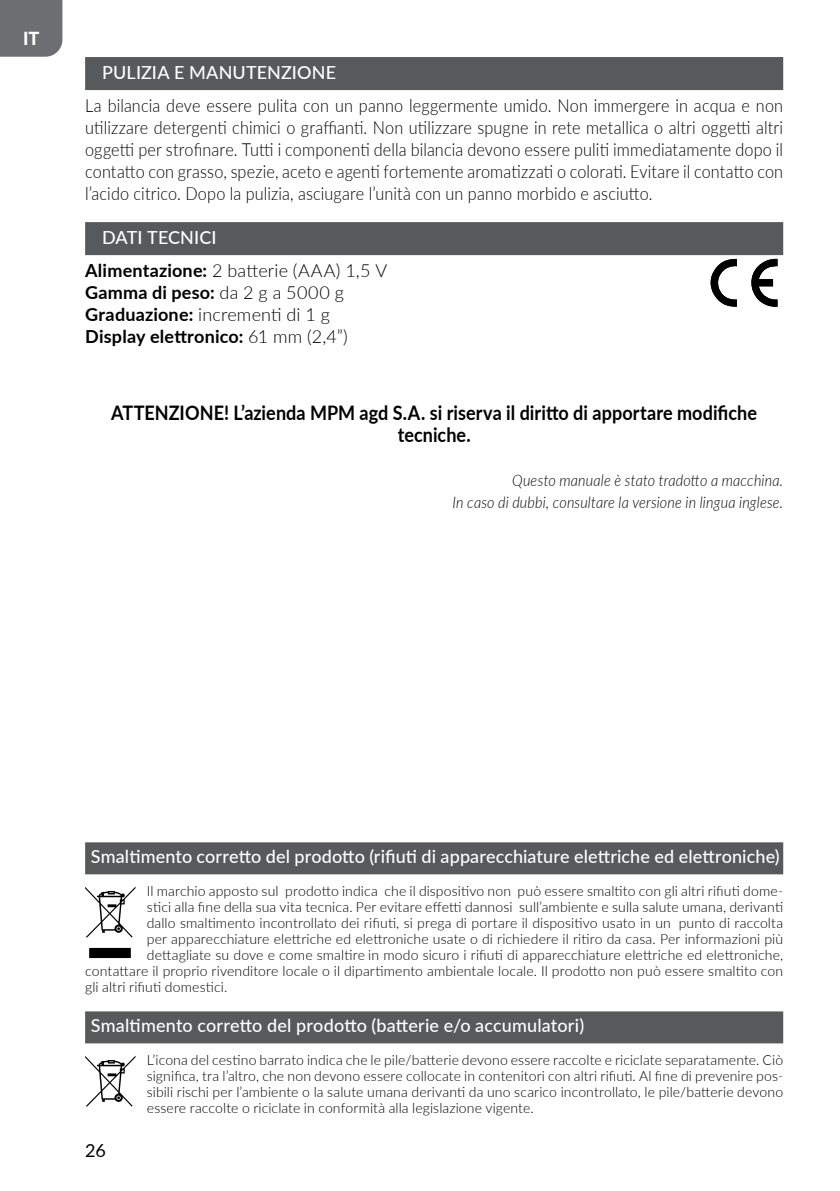
<style>
.page{position:relative;width:840px;height:1191px;background:#fff}
.page>*{position:absolute;margin:0;border:0;box-sizing:border-box;transform-origin:0 0}
.t1{font:700 20px/22px "Lato";letter-spacing:.005em;color:#000;text-align:center;scale:.9 1}
.t2{font:300 18px/22px "Lato";letter-spacing:.01em;color:#000;text-align:justify;scale:.9 1}
.t3{font:500 18px "Lato";letter-spacing:.01em;color:#fff}
.t4{font:700 18px/22px "Lato";letter-spacing:.01em;color:#000}
.t5{font:300 18px/33px "Lato";letter-spacing:.01em;color:#000}
.t6{font:18px "Lato";color:#000}
.t7{font:800 18px "Lato";color:#fff}
.t8{font:italic 300 16px/22px "Lato";letter-spacing:.015em;color:#000;text-align:right;scale:.9 1}
.t9{font:300 14px/16px "Lato";letter-spacing:.005em;color:#000;text-align:justify}
.s1{font-weight:500;color:#fff}
.s2{font-weight:700}
.s3{font-weight:300}
</style>
<div class="page">
<div style="left:0;top:0;width:62px;height:57px;background:#6d6e71"></div>
<div style="left:85px;top:57px;width:697px;height:33px;background:#58595b"></div>
<div style="left:85px;top:222px;width:697px;height:33px;background:#58595b"></div>
<svg style="left:710px;top:259px;width:26px;height:48px"></svg>
<svg style="left:751px;top:259px;width:26px;height:48px"></svg>
<div style="left:85px;top:842px;width:697px;height:32px;background:#58595b"></div>
<svg style="left:85px;top:887px;width:50px;height:71px"></svg>
<div style="left:85px;top:1011px;width:697px;height:32px;background:#58595b"></div>
<svg style="left:85px;top:1056px;width:50px;height:51px"></svg>
<p class="t7" style="left:23px;top:25px;width:18px">IT</p>
<p class="t3" style="left:102px;top:59px;width:235px">PULIZIA E MANUTENZIONE</p>
<p class="t2" style="left:85px;top:94px;width:776px">La bilancia deve essere pulita con un panno leggermente umido. Non immergere in acqua e non utilizzare detergenti chimici o graffianti. Non utilizzare spugne in rete metallica o altri oggetti altri oggetti per strofinare. Tutti i componenti della bilancia devono essere puliti immediatamente dopo il contatto con grasso, spezie, aceto e agenti fortemente aromatizzati o colorati. Evitare il contatto con l’acido citrico. Dopo la pulizia, asciugare l’unità con un panno morbido e asciutto.</p>
<p class="t5" style="left:85px;top:220px;width:303px;text-indent:17px"><span class="s1">DATI TECNICI<br></span><span class="s2">Alimentazione:</span> 2 batterie (AAA) 1,5 V</p>
<p class="t4" style="left:85px;top:280px;width:264px">Gamma di peso: <span class="s3">da 2 g a 5000 g<br></span>Graduazione: <span class="s3">incrementi di 1 g<br></span>Display elettronico: <span class="s3">61 mm (2,4”)</span></p>
<h1 class="t1" style="left:111px;top:401px;width:718px">ATTENZIONE! L’azienda MPM agd S.A. si riserva il diritto di apportare modifiche tecniche.</h1>
<p class="t8" style="left:452px;top:468px;width:369px">Questo manuale è stato tradotto a macchina.<br>In caso di dubbi, consultare la versione in lingua inglese.</p>
<p class="t3" style="left:91px;top:843px;width:690px">Smaltimento corretto del prodotto (rifiuti di apparecchiature elettriche ed elettroniche)</p>
<p class="t9" style="left:147px;top:882px;width:637px">Il marchio apposto sul prodotto indica che il dispositivo non può essere smaltito con gli altri rifiuti dome-</p>
<p class="t9" style="left:147px;top:898px;width:637px">stici alla fine della sua vita tecnica. Per evitare effetti dannosi sull’ambiente e sulla salute umana, derivanti</p>
<p class="t9" style="left:147px;top:914px;width:637px">dallo smaltimento incontrollato dei rifiuti, si prega di portare il dispositivo usato in un punto di raccolta</p>
<p class="t9" style="left:147px;top:930px;width:637px">per apparecchiature elettriche ed elettroniche usate o di richiedere il ritiro da casa. Per informazioni più</p>
<p class="t9" style="left:147px;top:946px;width:637px">dettagliate su dove e come smaltire in modo sicuro i rifiuti di apparecchiature elettriche ed elettroniche,</p>
<p class="t9" style="left:85px;top:962px;width:699px">contattare il proprio rivenditore locale o il dipartimento ambientale locale. Il prodotto non può essere smaltito con</p>
<p class="t9" style="left:85px;top:978px;width:144px">gli altri rifiuti domestici.</p>
<p class="t3" style="left:91px;top:1012px;width:494px">Smaltimento corretto del prodotto (batterie e/o accumulatori)</p>
<p class="t9" style="left:147px;top:1051px;width:637px">L’icona del cestino barrato indica che le pile/batterie devono essere raccolte e riciclate separatamente. Ciò significa, tra l’altro, che non devono essere collocate in contenitori con altri rifiuti. Al fine di prevenire pos&shy;sibili rischi per l’ambiente o la salute umana derivanti da uno scarico incontrollato, le pile/batterie devono essere raccolte o riciclate in conformità alla legislazione vigente.</p>
<p class="t6" style="left:85px;top:1137px;width:22px">26</p>
</div>
